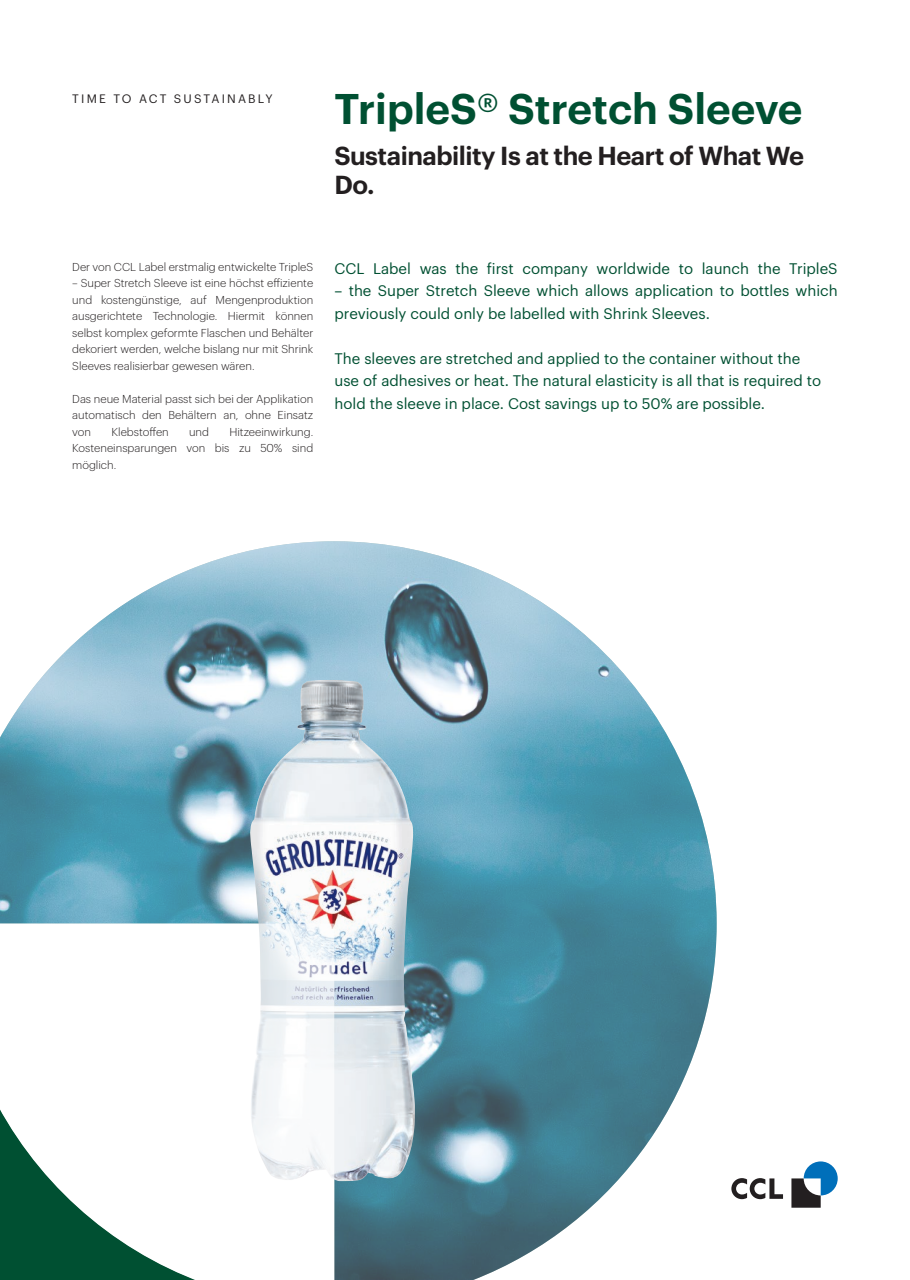
<style>
.page{position:relative;width:910px;height:1280px;background:#fff}
.page>*{position:absolute;margin:0;border:0;box-sizing:border-box;transform-origin:0 0}
.t1{font:600 42px "Graphik";color:#005032}
.t2{font:600 25.5px/28.5px "Graphik";letter-spacing:-.02em;color:#231f20}
.t3{font:15px/22.5px "Graphik";color:#005032}
.t4{font:12px "Graphik";letter-spacing:.18em;color:#231f20}
.t5{font:300 11.25px/16.5px "Graphik";color:#231f20;text-align:justify}
.s1{font-weight:400}
</style>
<div class="page">
<svg style="left:731px;top:1178px;width:52px;height:21px"></svg>
<svg style="left:791px;top:1161px;width:47px;height:47px"></svg>
<img style="left:0;top:541px;width:717px;height:739px">
<img style="left:249px;top:680px;width:166px;height:501px">
<svg style="left:0;top:923px;width:334px;height:357px"></svg>
<p class="t4" style="left:72px;top:90px;width:202px">TIME TO ACT SUSTAINABLY</p>
<h1 class="t1" style="left:334px;top:77px;width:469px">TripleS<span class="s1">®</span> Stretch Sleeve</h1>
<h2 class="t2" style="left:334px;top:140px;width:471px">Sustainability Is at the Heart of What We<br>Do.</h2>
<p class="t5" style="left:72px;top:258px;width:242px">Der von CCL Label erstmalig entwickelte TripleS</p>
<p class="t5" style="left:72px;top:274px;width:242px">– Super Stretch Sleeve ist eine höchst effiziente und kostengünstige, auf Mengenproduktion ausgerichtete Technologie. Hiermit können selbst komplex geformte Flaschen und Behälter dekoriert werden, welche bislang nur mit Shrink Sleeves realisierbar gewesen wären.</p>
<p class="t5" style="left:72px;top:390px;width:242px">Das neue Material passt sich bei der Applikation automatisch den Behältern an, ohne Einsatz von</p>
<p class="t5" style="left:111px;top:423px;width:59px">Klebstoffen</p>
<p class="t5" style="left:189px;top:423px;width:21px">und</p>
<p class="t5" style="left:72px;top:423px;width:242px;text-indent:157px">Hitzeeinwirkung.<br>Kosteneinsparungen von bis zu 50% sind möglich.</p>
<h3 class="t3" style="left:334px;top:256px;width:505px">CCL Label was the first company worldwide to launch the TripleS</h3>
<h3 class="t3" style="left:334px;top:278px;width:505px">– the Super Stretch Sleeve which allows application to bottles which previously could only be labelled with Shrink Sleeves.</h3>
<h3 class="t3" style="left:334px;top:346px;width:488px">The sleeves are stretched and applied to the container without the use of adhesives or heat. The natural elasticity is all that is required to hold the sleeve in place. Cost savings up to 50% are possible.</h3>
</div>
